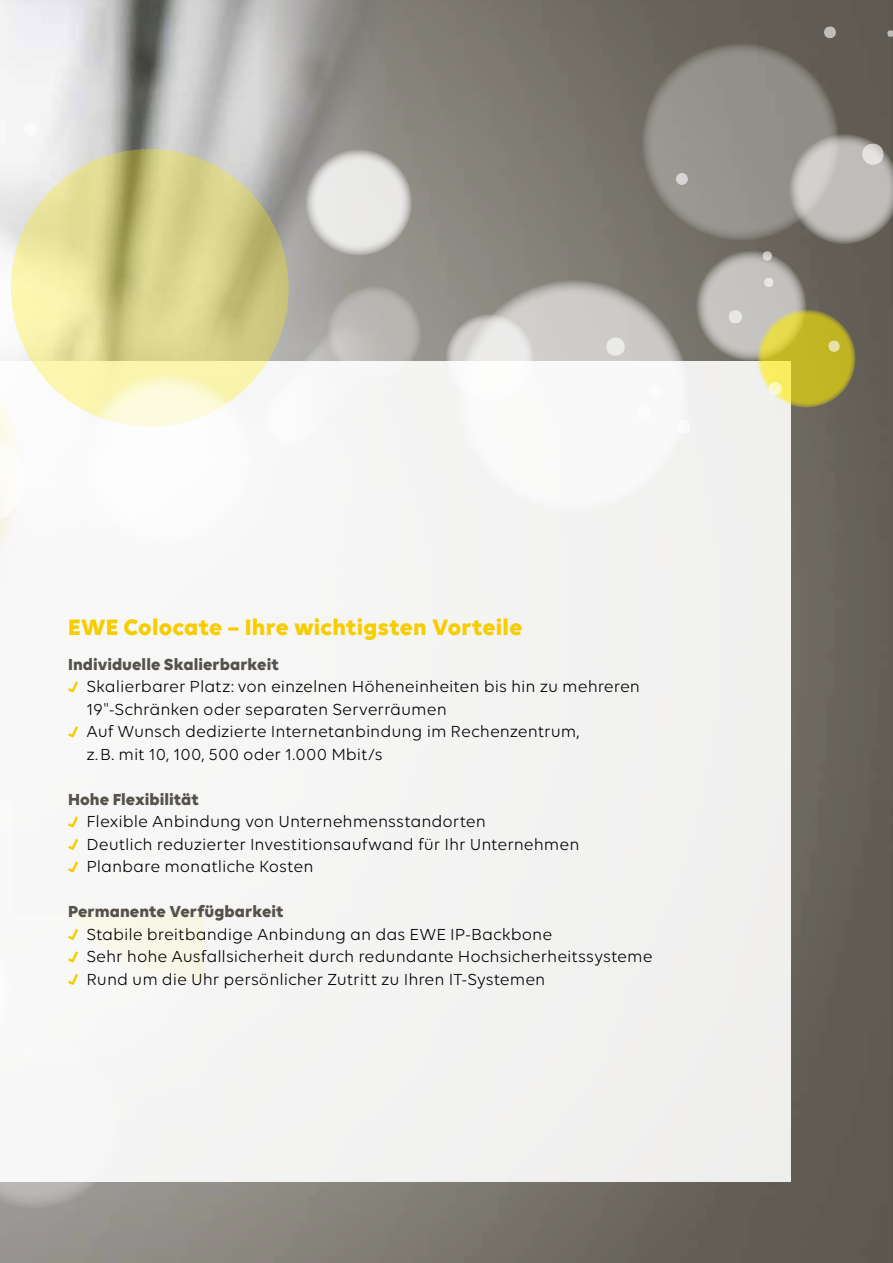
<style>
.page{position:relative;width:893px;height:1263px;background:#fff}
.page>*{position:absolute;margin:0;border:0;box-sizing:border-box;transform-origin:0 0}
.t1{font:700 24px "Volte";letter-spacing:.01em;color:#f7cd00}
.t2{font:17.25px/22.5px "Volte";color:#000}
.t3{font:700 17.25px "Volte";color:#56524b}
.s1{font-family:"Source Sans Pro";font-weight:300}
</style>
<div class="page">
<img style="left:0;top:0;width:893px;height:1263px">
<img style="left:0;top:0;width:422px;height:361px">
<div style="left:0;top:361px;width:791px;height:821px;background:#f4f3f3"></div>
<svg style="left:0;top:439px;width:25px;height:99px"></svg>
<svg style="left:0;top:136px;width:301px;height:303px;background:#d9d5a5"></svg>
<svg style="left:300px;top:149px;width:116px;height:111px;background:#c8c7c4"></svg>
<svg style="left:442px;top:280px;width:234px;height:81px;background:#b1afaa"></svg>
<svg style="left:628px;top:43px;width:218px;height:210px;background:#827f77"></svg>
<svg style="left:439px;top:313px;width:98px;height:76px"></svg>
<svg style="left:320px;top:285px;width:107px;height:76px;background:#b1afaa"></svg>
<svg style="left:23px;top:123px;width:14px;height:14px"></svg>
<svg style="left:824px;top:26px;width:12px;height:13px"></svg>
<svg style="left:887px;top:30px;width:6px;height:7px"></svg>
<svg style="left:606px;top:337px;width:19px;height:19px"></svg>
<svg style="left:676px;top:133px;width:217px;height:301px;background:#a19d89"></svg>
<svg style="left:130px;top:914px;width:74px;height:66px"></svg>
<svg style="left:65px;top:374px;width:196px;height:454px"></svg>
<svg style="left:68px;top:839px;width:10px;height:11px"></svg>
<svg style="left:68px;top:861px;width:10px;height:12px"></svg>
<svg style="left:0;top:914px;width:130px;height:302px"></svg>
<h1 class="t1" style="left:68px;top:612px;width:456px">EWE Colocate – Ihre wichtigsten Vorteile</h1>
<p class="t3" style="left:68px;top:654px;width:212px">Individuelle Skalierbarkeit</p>
<p class="t2" style="left:86px;top:675px;width:555px">Skalierbarer Platz: von einzelnen Höheneinheiten bis hin zu mehreren 19<span class="s1">"</span>-Schränken oder separaten Serverräumen<br>Auf Wunsch dedizierte Internetanbindung im Rechenzentrum,<br>z.B. mit 10, 100, 500 oder 1.000 Mbit/s</p>
<p class="t3" style="left:68px;top:789px;width:132px">Hohe Flexibilität</p>
<p class="t2" style="left:86px;top:810px;width:495px">Flexible Anbindung von Unternehmensstandorten<br>Deutlich reduzierter Investitionsaufwand für Ihr Unternehmen<br>Planbare monatliche Kosten</p>
<p class="t3" style="left:68px;top:901px;width:217px">Permanente Verfügbarkeit</p>
<p class="t2" style="left:86px;top:923px;width:568px">Stabile breitbandige Anbindung an das EWE IP-Backbone<br>Sehr hohe Ausfallsicherheit durch redundante Hochsicherheitssysteme<br>Rund um die Uhr persönlicher Zutritt zu Ihren IT-Systemen</p>
</div>
